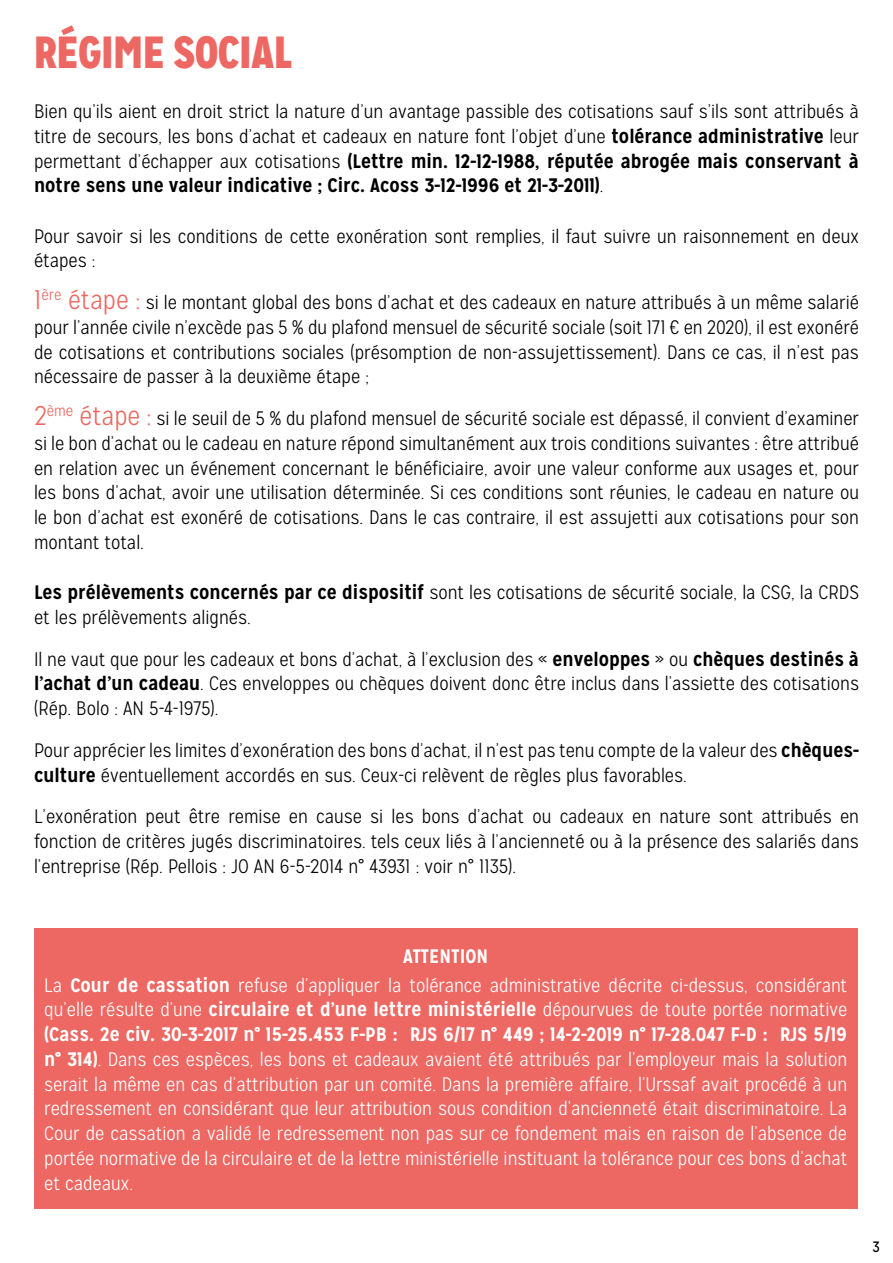
<style>
.page{position:relative;width:893px;height:1263px;background:#fff}
.page>*{position:absolute;margin:0;border:0;box-sizing:border-box;transform-origin:0 0}
.t1{font:900 45px "Mission Gothic";color:#ed6862}
.t2{font:300 19.5px/24.8px "Mission Gothic";color:#000;text-align:justify}
.t3{font:300 19.5px/24.8px "Mission Gothic";color:#fff;text-align:center}
.t4{font:15px "Mission Gothic";color:#000}
.s1{font-weight:700}
.s2{font-size:27px;color:#ed6862}
</style>
<div class="page">
<div style="left:34px;top:928px;width:823px;height:281px;background:#ed6862"></div>
<h1 class="t1" style="left:34px;top:23px;width:259px">RÉGIME SOCIAL</h1>
<p class="t2" style="left:34px;top:99px;width:826px">Bien qu’ils aient en droit strict la nature d’un avantage passible des cotisations sauf s’ils sont attribués à titre de secours, les bons d’achat et cadeaux en nature font l’objet d’une <span class="s1">tolérance administrative</span> leur permettant d’échapper aux cotisations <span class="s1">(Lettre min. 12-12-1988, réputée abrogée mais conservant à notre sens une valeur indicative ; Circ. Acoss 3-12-1996 et 21-3-2011)</span>.</p>
<p class="t2" style="left:34px;top:224px;width:826px">Pour savoir si les conditions de cette exonération sont remplies, il faut suivre un raisonnement en deux étapes :</p>
<p class="t2" style="left:34px;top:290px;width:826px"><span class="s2">1</span><sup>ère</sup> <span class="s2">étape :</span> si le montant global des bons d’achat et des cadeaux en nature attribués à un même salarié pour l’année civile n’excède pas 5 % du plafond mensuel de sécurité sociale (soit 171 € en 2020), il est exonéré de cotisations et contributions sociales (présomption de non-assujettissement). Dans ce cas, il n’est pas nécessaire de passer à la deuxième étape ;</p>
<p class="t2" style="left:34px;top:406px;width:827px"><span class="s2">2</span><sup>ème</sup> <span class="s2">étape :</span> si le seuil de 5 % du plafond mensuel de sécurité sociale est dépassé, il convient d’examiner si le bon d’achat ou le cadeau en nature répond simultanément aux trois conditions suivantes : être attribué en relation avec un événement concernant le bénéficiaire, avoir une valeur conforme aux usages et, pour les bons d’achat, avoir une utilisation déterminée. Si ces conditions sont réunies, le cadeau en nature ou le bon d’achat est exonéré de cotisations. Dans le cas contraire, il est assujetti aux cotisations pour son montant total.</p>
<p class="t2" style="left:34px;top:580px;width:826px"><span class="s1">Les prélèvements concernés par ce dispositif</span> sont les cotisations de sécurité sociale, la CSG, la CRDS et les prélèvements alignés.</p>
<p class="t2" style="left:34px;top:647px;width:826px">Il ne vaut que pour les cadeaux et bons d’achat, à l’exclusion des « <span class="s1">enveloppes</span> » ou <span class="s1">chèques destinés à l’achat d’un cadeau</span>. Ces enveloppes ou chèques doivent donc être inclus dans l’assiette des cotisations (Rép. Bolo : AN 5-4-1975).</p>
<p class="t2" style="left:34px;top:738px;width:826px">Pour apprécier les limites d’exonération des bons d’achat, il n’est pas tenu compte de la valeur des <span class="s1">chèques&shy;culture</span> éventuellement accordés en sus. Ceux-ci relèvent de règles plus favorables.</p>
<p class="t2" style="left:34px;top:804px;width:826px">L’exonération peut être remise en cause si les bons d’achat ou cadeaux en nature sont attribués en fonction de critères jugés discriminatoires. tels ceux liés à l’ancienneté ou à la présence des salariés dans l’entreprise (Rép. Pellois : JO AN 6-5-2014 n° 43931 : voir n° 1135).</p>
<p class="t3" style="left:44px;top:941px;width:804px;line-height:29px"><span class="s1">ATTENTION<br></span>La <span class="s1">Cour de cassation</span> refuse d’appliquer la tolérance administrative décrite ci-dessus, considérant</p>
<p class="t3" style="left:44px;top:997px;width:804px;text-align:justify">qu’elle résulte d’une <span class="s1">circulaire et d’une lettre ministérielle</span> dépourvues de toute portée normative <span class="s1">(Cass. 2e civ. 30-3-2017 n° 15-25.453 F-PB : RJS 6/17 n° 449 ; 14-2-2019 n° 17-28.047 F-D : RJS 5/19 n° 314)</span>. Dans ces espèces, les bons et cadeaux avaient été attribués par l’employeur mais la solution serait la même en cas d’attribution par un comité. Dans la première affaire, l’Urssaf avait procédé à un redressement en considérant que leur attribution sous condition d’ancienneté était discriminatoire. La Cour de cassation a validé le redressement non pas sur ce fondement mais en raison de l’absence de portée normative de la circulaire et de la lettre ministérielle instituant la tolérance pour ces bons d’achat et cadeaux.</p>
<p class="t4" style="left:872px;top:1237px;width:9px">3</p>
</div>
